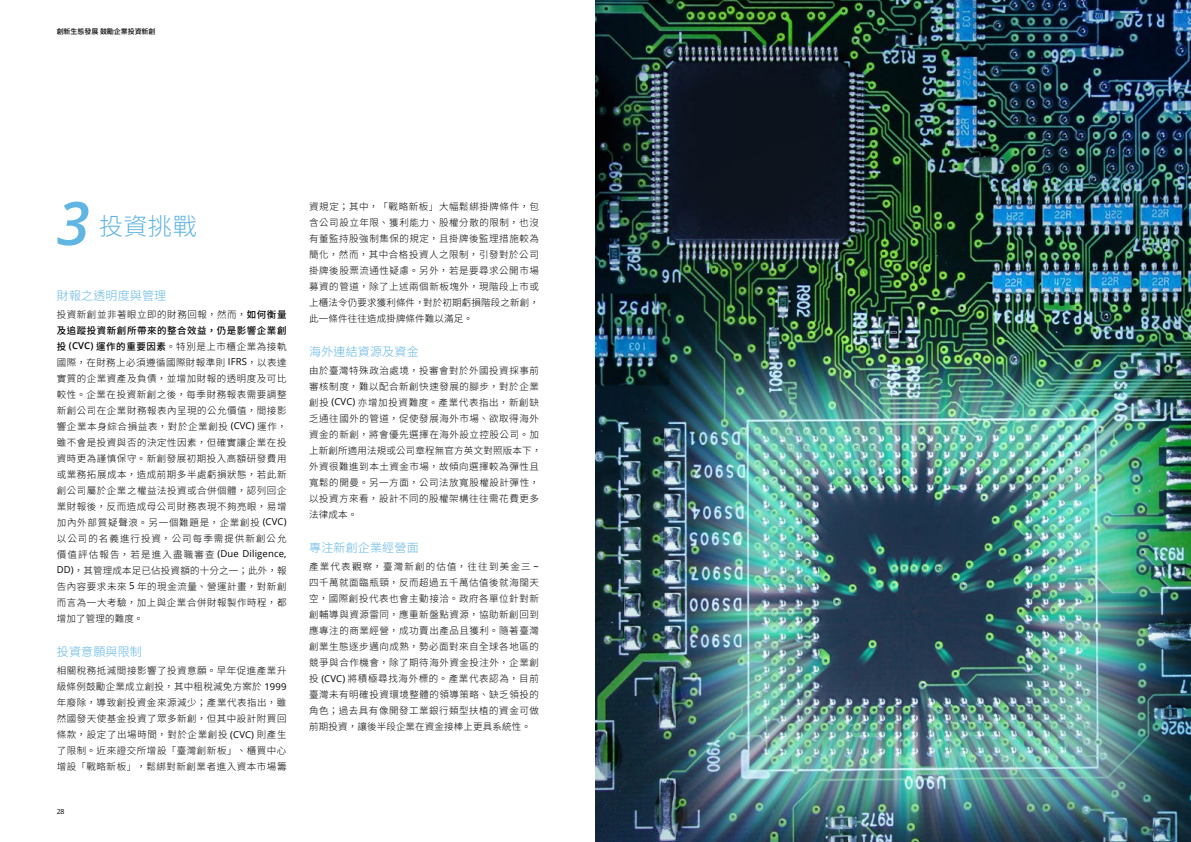
<style>
.page{position:relative;width:1191px;height:842px;background:#fff}
.page>*{position:absolute;margin:0;border:0;box-sizing:border-box;transform-origin:0 0}
.t1{font:italic 600 60px "Open Sans";color:#60b5e3}
.t2{font:300 24px "Noto Sans CJ Ktc";color:#60b5e3}
.t3{font:300 12px "Noto Sans CJ Ktc";letter-spacing:.015em;color:#60b5e3}
.t4{font:300 9.5px/16px "Noto Sans CJ Ktc";letter-spacing:.055em;color:#000;text-align:justify}
.t5{font:500 7px "Noto Sans CJ Ktc";letter-spacing:-.01em;color:#000}
.t6{font:7px "Open Sans";color:#000}
.s1{font-weight:500}
.s2{font-family:"Open Sans";font-weight:600}
.s3{font-family:"Open Sans";font-weight:400}
</style>
<div class="page">
<img style="left:596px;top:0;width:595px;height:842px">
<p class="t5" style="left:57px;top:28px;width:100px">創新生態發展鼓勵企業投資新創</p>
<h1 class="t1" style="left:57px;top:182px;width:35px">3</h1>
<h2 class="t2" style="left:99px;top:212px;width:99px">投資挑戰</h2>
<p class="t3" style="left:57px;top:289px;width:111px">財報之透明度與管理</p>
<p class="t4" style="left:57px;top:306px;width:231px">投資新創並非著眼立即的財務回報，然而，<span class="s1">如何衡量及追蹤投資新創所帶來的整合效益，仍是影響企業創投</span> <span class="s2">(CVC)</span> <span class="s1">運作的重要因素</span>。特別是上市櫃企業為接軌國際，在財務上必須遵循國際財報準則 <span class="s3">IFRS</span>，以表達實質的企業資產及負債，並增加財報的透明度及可比較性。企業在投資新創之後，每季財務報表需要調整新創公司在企業財務報表內呈現的公允價值，間接影響企業本身綜合損益表，對於企業創投 <span class="s3">(CVC)</span> 運作，雖不會是投資與否的決定性因素，但確實讓企業在投資時更為謹慎保守。新創發展初期投入高額研發費用或業務拓展成本，造成前期多半處虧損狀態，若此新創公司屬於企業之權益法投資或合併個體，認列回企業財報後，反而造成母公司財務表現不夠亮眼，易增加內外部質疑聲浪。另一個難題是，企業創投 <span class="s3">(CVC)</span>以公司的名義進行投資，公司每季需提供新創公允價值評估報告，若是進入盡職審查 <span class="s3">(Due Diligence, DD)</span>，其管理成本足已佔投資額的十分之一；此外，報告內容要求未來 <span class="s3">5</span> 年的現金流量、營運計畫，對新創而言為一大考驗，加上與企業合併財報製作時程，都增加了管理的難度。</p>
<p class="t3" style="left:57px;top:645px;width:87px">投資意願與限制</p>
<p class="t4" style="left:57px;top:662px;width:231px">相關稅務抵減間接影響了投資意願。早年促進產業升級條例鼓勵企業成立創投，其中租稅減免方案於 <span class="s3">1999</span>年廢除，導致創投資金來源減少；產業代表指出，雖然國發天使基金投資了眾多新創，但其中設計附買回條款，設定了出場時間，對於企業創投 <span class="s3">(CVC)</span> 則產生了限制。近來證交所增設「臺灣創新板」、櫃買中心增設「戰略新板」，鬆綁對新創業者進入資本市場籌</p>
<p class="t6" style="left:57px;top:807px;width:9px">28</p>
<p class="t4" style="left:309px;top:198px;width:231px">資規定；其中，「戰略新板」大幅鬆綁掛牌條件，包含公司設立年限、獲利能力、股權分散的限制，也沒有董監持股強制集保的規定，且掛牌後監理措施較為簡化，然而，其中合格投資人之限制，引發對於公司掛牌後股票流通性疑慮。另外，若是要尋求公開市場募資的管道，除了上述兩個新板塊外，現階段上市或上櫃法令仍要求獲利條件，對於初期虧損階段之新創，此一條件往往造成掛牌條件難以滿足。</p>
<p class="t3" style="left:309px;top:345px;width:111px">海外連結資源及資金</p>
<p class="t4" style="left:309px;top:362px;width:233px;text-align:left">由於臺灣特殊政治處境，投審會對於外國投資採事前審核制度，難以配合新創快速發展的腳步，對於企業創投 <span class="s3">(CVC)</span> 亦增加投資難度。產業代表指出，新創缺乏通往國外的管道，促使發展海外市場、欲取得海外資金的新創，將會優先選擇在海外設立控股公司。加上新創所適用法規或公司章程無官方英文對照版本下，外資很難進到本土資金市場，故傾向選擇較為彈性且寬鬆的開曼。另一方面，公司法放寬股權設計彈性，以投資方來看，設計不同的股權架構往往需花費更多法律成本。</p>
<p class="t3" style="left:309px;top:541px;width:111px">專注新創企業經營面</p>
<p class="t4" style="left:309px;top:558px;width:231px">產業代表觀察，臺灣新創的估值，往往到美金三 <span class="s3">~</span>四千萬就面臨瓶頸，反而超過五千萬估值後就海闊天空，國際創投代表也會主動接洽。政府各單位針對新創輔導與資源雷同，應重新盤點資源，協助新創回到應專注的商業經營，成功賣出產品且獲利。隨著臺灣創業生態逐步邁向成熟，勢必面對來自全球各地區的競爭與合作機會，除了期待海外資金投注外，企業創投 <span class="s3">(CVC)</span> 將積極尋找海外標的。產業代表認為，目前臺灣未有明確投資環境整體的領導策略、缺乏領投的角色；過去具有像開發工業銀行類型扶植的資金可做前期投資，讓後半段企業在資金接棒上更具系統性。</p>
</div>
